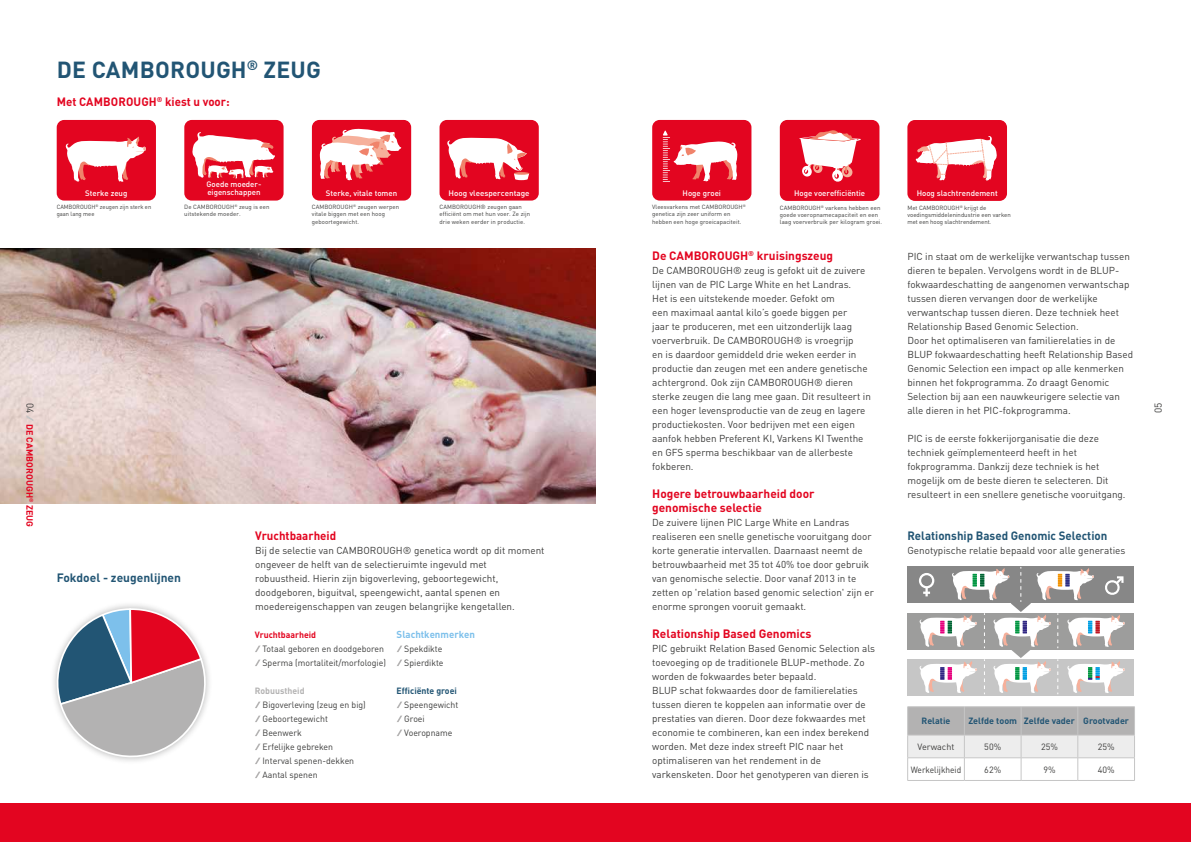
<style>
.page{position:relative;width:1191px;height:842px;background:#fff}
.page>*{position:absolute;margin:0;border:0;box-sizing:border-box;transform-origin:0 0}
.t1{font:700 23px "DIN Pro";letter-spacing:.01em;color:#225574}
.t2{font:700 12px/14px "DIN Pro";color:#e30520}
.t3{font:700 12px "DIN Pro";color:#e30520;scale:.96 1}
.t4{font:700 12px "DIN Pro";color:#225574;scale:.96 1}
.t5{font:700 12px "DIN Pro";color:#225574}
.t6{font:10px/14px "DIN Pro";color:#3c3c3b}
.t7{font:700 10px "DIN Pro";color:#7dc0eb}
.t8{font:9px/14px "DIN Pro";color:#3c3c3b}
.t9{font:700 9px "DIN Pro";color:#225574}
.t10{font:700 9px "DIN Pro";color:#e30520}
.t11{font:9px "DIN Pro";color:#3c3c3b;scale:.93 1}
.t12{font:700 9px "DIN Pro";color:#b3b2b2}
.t13{font:500 7.9px/8.7px "DIN Pro";color:#fff}
.t14{font:6px/7.2px "DIN Pro";letter-spacing:.01em;color:#3c3c3b}
.t15{font:6px/7.2px "DIN Pro";letter-spacing:.01em;color:#3c3c3b;scale:.96 1}
.s1{font-weight:400;font-size:10px;color:#3c3c3b}
</style>
<div class="page">
<img style="left:0;top:249px;width:595px;height:254px">
<div style="left:439px;top:120px;width:100px;height:81px;background:#e30520;border-radius:7px"></div>
<svg style="left:447px;top:138px;width:82px;height:42px"></svg>
<hr style="left:514px;top:172px;width:15px;height:3px;background:#f0836b;border-radius:50%">
<div style="left:57px;top:120px;width:99px;height:81px;background:#e30520;border-radius:7px"></div>
<svg style="left:66px;top:137px;width:80px;height:45px"></svg>
<div style="left:652px;top:120px;width:99px;height:81px;background:#e30520;border-radius:7px"></div>
<svg style="left:662px;top:130px;width:75px;height:52px"></svg>
<div style="left:907px;top:120px;width:100px;height:81px;background:#e30520;border-radius:7px"></div>
<svg style="left:915px;top:136px;width:82px;height:45px"></svg>
<div style="left:780px;top:120px;width:99px;height:81px;background:#e30520;border-radius:7px"></div>
<svg style="left:799px;top:130px;width:61px;height:52px"></svg>
<div style="left:312px;top:120px;width:99px;height:81px;background:#e30520;border-radius:7px"></div>
<svg style="left:320px;top:129px;width:81px;height:51px"></svg>
<div style="left:184px;top:120px;width:99px;height:81px;background:#e30520;border-radius:7px"></div>
<svg style="left:192px;top:132px;width:83px;height:47px"></svg>
<svg style="left:255px;top:646px;width:5px;height:6px"></svg>
<svg style="left:255px;top:660px;width:5px;height:6px"></svg>
<svg style="left:255px;top:702px;width:5px;height:6px"></svg>
<svg style="left:255px;top:716px;width:5px;height:6px"></svg>
<svg style="left:255px;top:730px;width:5px;height:6px"></svg>
<svg style="left:255px;top:744px;width:5px;height:6px"></svg>
<svg style="left:255px;top:758px;width:5px;height:6px"></svg>
<svg style="left:255px;top:772px;width:5px;height:6px"></svg>
<svg style="left:397px;top:646px;width:5px;height:6px"></svg>
<svg style="left:397px;top:660px;width:5px;height:6px"></svg>
<svg style="left:397px;top:702px;width:5px;height:6px"></svg>
<svg style="left:397px;top:716px;width:5px;height:6px"></svg>
<svg style="left:397px;top:730px;width:5px;height:6px"></svg>
<hr style="left:907px;top:706px;width:57px;height:1px;background:#c6c6c6">
<hr style="left:964px;top:706px;width:57px;height:1px;background:#c6c6c6">
<hr style="left:1021px;top:706px;width:56px;height:1px;background:#c6c6c6">
<hr style="left:1077px;top:706px;width:57px;height:1px;background:#c6c6c6">
<svg style="left:907px;top:707px;width:228px;height:73px"></svg>
<hr style="left:907px;top:780px;width:57px;height:1px;background:#c6c6c6">
<hr style="left:964px;top:780px;width:57px;height:1px;background:#c6c6c6">
<hr style="left:1021px;top:780px;width:56px;height:1px;background:#c6c6c6">
<hr style="left:1077px;top:780px;width:57px;height:1px;background:#c6c6c6">
<div style="left:907px;top:613px;width:227px;height:36px;background:#9d9d9c"></div>
<div style="left:907px;top:567px;width:227px;height:36px;background:#878787"></div>
<div style="left:907px;top:659px;width:227px;height:36px;background:#c6c6c6"></div>
<svg style="left:919px;top:567px;width:206px;height:127px"></svg>
<svg style="left:26px;top:415px;width:7px;height:6px"></svg>
<div style="left:49px;top:601px;width:164px;height:164px;background:#000;opacity:.28"></div>
<svg style="left:57px;top:608px;width:149px;height:149px"></svg>
<div style="left:0;top:803px;width:1191px;height:39px;background:#e30520"></div>
<h1 class="t1" style="left:57px;top:54px;width:265px">DE CAMBOROUGH<sup>®</sup> ZEUG</h1>
<p class="t3" style="left:57px;top:94px;width:182px">Met CAMBOROUGH<sup>®</sup> kiest u voor:</p>
<p class="t13" style="left:85px;top:188px;width:44px">Sterke zeug</p>
<p class="t15" style="left:57px;top:203px;width:100px">CAMBOROUGH<sup>®</sup> zeugen zijn sterk en gaan lang mee</p>
<p class="t13" style="left:206px;top:179px;width:56px">Goede moeder&shy;eigenschappen</p>
<p class="t14" style="left:184px;top:203px;width:87px">De CAMBOROUGH<sup>®</sup> zeug is een uitstekende moeder.</p>
<p class="t13" style="left:326px;top:188px;width:73px">Sterke, vitale tomen</p>
<p class="t14" style="left:312px;top:203px;width:89px">CAMBOROUGH<sup>®</sup> zeugen werpen vitale biggen met een hoog geboortegewicht.</p>
<p class="t13" style="left:448px;top:188px;width:82px">Hoog vleespercentage</p>
<p class="t14" style="left:439px;top:203px;width:92px">CAMBOROUGH® zeugen gaan efficiënt om met hun voer. Ze zijn drie weken eerder in productie.</p>
<p class="t10" style="left:36px;top:403px;width:126px;rotate:90deg"><span class="s1">04</span> DE CAMBOROUGH<sup>®</sup> ZEUG</p>
<p class="t5" style="left:57px;top:570px;width:126px">Fokdoel - zeugenlijnen</p>
<p class="t3" style="left:255px;top:528px;width:86px">Vruchtbaarheid</p>
<p class="t6" style="left:255px;top:543px;width:291px">Bij de selectie van CAMBOROUGH® genetica wordt op dit moment ongeveer de helft van de selectieruimte ingevuld met<br>robuustheid. Hierin zijn bigoverleving, geboortegewicht, doodgeboren, biguitval, speengewicht, aantal spenen en moedereigenschappen van zeugen belangrijke kengetallen.</p>
<p class="t10" style="left:255px;top:629px;width:63px">Vruchtbaarheid</p>
<p class="t8" style="left:262px;top:641px;width:125px">Totaal geboren en doodgeboren<br>Sperma (mortaliteit/morfologie)</p>
<p class="t12" style="left:255px;top:685px;width:51px">Robuustheid</p>
<p class="t8" style="left:262px;top:697px;width:105px">Bigoverleving (zeug en big)<br>Geboortegewicht<br>Beenwerk<br>Erfelijke gebreken<br>Interval spenen-dekken<br>Aantal spenen</p>
<p class="t7" style="left:396px;top:628px;width:80px">Slachtkenmerken</p>
<p class="t8" style="left:404px;top:641px;width:41px">Spekdikte<br>Spierdikte</p>
<p class="t9" style="left:396px;top:685px;width:62px">Efficiënte groei</p>
<p class="t8" style="left:404px;top:697px;width:55px">Speengewicht<br>Groei<br>Voeropname</p>
<p class="t13" style="left:682px;top:188px;width:40px">Hoge groei</p>
<p class="t14" style="left:652px;top:203px;width:95px">Vleesvarkens met CAMBOROUGH<sup>® </sup>genetica zijn zeer uniform en hebben een hoge groeicapaciteit.</p>
<p class="t13" style="left:794px;top:188px;width:73px">Hoge voerefficiëntie</p>
<p class="t14" style="left:780px;top:204px;width:104px">CAMBOROUGH<sup>®</sup> varkens hebben een goede voeropnamecapaciteit en een laag voerverbruik per kilogram groei.</p>
<p class="t13" style="left:916px;top:188px;width:83px">Hoog slachtrendement</p>
<p class="t14" style="left:907px;top:204px;width:105px">Met CAMBOROUGH<sup>®</sup> krijgt de voedingsmiddelenindustrie een varken met een hoog slachtrendement.</p>
<p class="t2" style="left:652px;top:248px;width:182px">De CAMBOROUGH<sup>®</sup> kruisingszeug</p>
<p class="t6" style="left:652px;top:263px;width:220px">De CAMBOROUGH® zeug is gefokt uit de zuivere lijnen van de PIC Large White en het Landras.<br>Het is een uitstekende moeder. Gefokt om<br>een maximaal aantal kilo’s goede biggen per<br>jaar te produceren, met een uitzonderlijk laag voerverbruik. De CAMBOROUGH® is vroegrijp<br>en is daardoor gemiddeld drie weken eerder in productie dan zeugen met een andere genetische achtergrond. Ook zijn CAMBOROUGH® dieren sterke zeugen die lang mee gaan. Dit resulteert in een hoger levensproductie van de zeug en lagere productiekosten. Voor bedrijven met een eigen aanfok hebben Preferent KI, Varkens KI Twenthe en GFS sperma beschikbaar van de allerbeste fokberen.</p>
<p class="t2" style="left:652px;top:486px;width:164px">Hogere betrouwbaarheid door genomische selectie</p>
<p class="t6" style="left:652px;top:515px;width:223px">De zuivere lijnen PIC Large White en Landras realiseren een snelle genetische vooruitgang door korte generatie intervallen. Daarnaast neemt de betrouwbaarheid met 35 tot 40% toe door gebruik van genomische selectie. Door vanaf 2013 in te zetten op 'relation based genomic selection' zijn er enorme sprongen vooruit gemaakt.</p>
<p class="t2" style="left:652px;top:626px;width:161px">Relationship Based Genomics</p>
<p class="t6" style="left:652px;top:641px;width:224px">PIC gebruikt Relation Based Genomic Selection als toevoeging op de traditionele BLUP-methode. Zo worden de fokwaardes beter bepaald.<br>BLUP schat fokwaardes door de familierelaties tussen dieren te koppelen aan informatie over de prestaties van dieren. Door deze fokwaardes met economie te combineren, kan een index berekend worden. Met deze index streeft PIC naar het optimaliseren van het rendement in de varkensketen. Door het genotyperen van dieren is</p>
<p class="t6" style="left:907px;top:249px;width:227px">PIC in staat om de werkelijke verwantschap tussen dieren te bepalen. Vervolgens wordt in de BLUP&shy;fokwaardeschatting de aangenomen verwantschap tussen dieren vervangen door de werkelijke verwantschap tussen dieren. Deze techniek heet Relationship Based Genomic Selection.<br>Door het optimaliseren van familierelaties in de BLUP fokwaardeschatting heeft Relationship Based Genomic Selection een impact op alle kenmerken binnen het fokprogramma. Zo draagt Genomic Selection bij aan een nauwkeurigere selectie van alle dieren in het PIC-fokprogramma.</p>
<p class="t6" style="left:907px;top:431px;width:220px">PIC is de eerste fokkerijorganisatie die deze techniek geïmplementeerd heeft in het fokprogramma. Dankzij deze techniek is het mogelijk om de beste dieren te selecteren. Dit resulteert in een snellere genetische vooruitgang.</p>
<p class="t4" style="left:907px;top:528px;width:210px">Relationship Based Genomic Selection</p>
<p class="t6" style="left:907px;top:543px;width:219px">Genotypische relatie bepaald voor alle generaties</p>
<p class="t6" style="left:1150px;top:413px;width:12px;rotate:-90deg">05</p>
<p class="t9" style="left:921px;top:715px;width:30px">Relatie</p>
<p class="t9" style="left:968px;top:715px;width:162px">Zelfde toom Zelfde vader Grootvader</p>
<p class="t8" style="left:917px;top:739px;width:38px">Verwacht</p>
<p class="t8" style="left:984px;top:739px;width:18px">50%</p>
<p class="t8" style="left:1041px;top:739px;width:18px">25%</p>
<p class="t8" style="left:1097px;top:739px;width:18px">25%</p>
<p class="t11" style="left:910px;top:763px;width:56px">Werkelijkheid</p>
<p class="t8" style="left:984px;top:762px;width:18px">62%</p>
<p class="t8" style="left:1043px;top:762px;width:14px">9%</p>
<p class="t8" style="left:1097px;top:762px;width:18px">40%</p>
</div>
